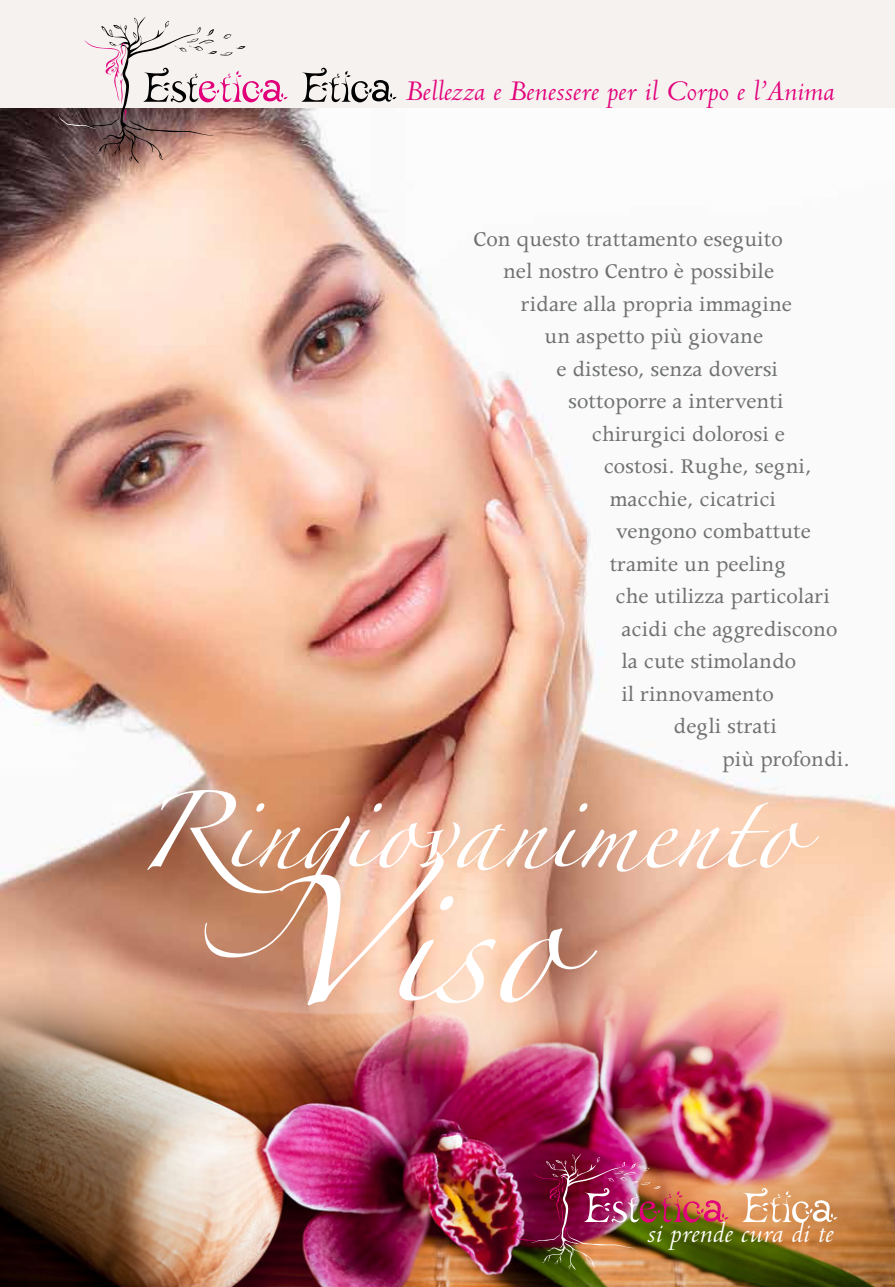
<style>
.page{position:relative;width:895px;height:1287px;background:#fff}
.page>*{position:absolute;margin:0;border:0;box-sizing:border-box;transform-origin:0 0}
.t1{font:113.7px "Zapfino";color:#fff}
.t2{font:69px "Zapfino";color:#fff}
.t3{font:italic 30.3px "Centaur";color:#e2007a;scale:1.1 1}
.t4{font:italic 30.3px "Centaur";color:#fff;scale:1.1 1}
.t5{font:23.7px "Apollo";color:#707172}
</style>
<div class="page">
<img style="left:0;top:108px;width:895px;height:1047px">
<div style="left:0;top:0;width:895px;height:108px;background:#f5f2f0"></div>
<svg style="left:301px;top:67px;width:95px;height:35px"></svg>
<svg style="left:58px;top:17px;width:230px;height:146px"></svg>
<img style="left:0;top:958px;width:894px;height:328px">
<svg style="left:742px;top:1187px;width:95px;height:35px;background:#e2ae81"></svg>
<img style="left:512px;top:1153px;width:216px;height:116px">
<p class="t3" style="left:406px;top:75px;width:394px">Bellezza e Benessere per il Corpo e l’Anima</p>
<p class="t5" style="left:473px;top:226px;width:311px">Con questo trattamento eseguito</p>
<p class="t5" style="left:503px;top:258px;width:272px">nel nostro Centro è possibile</p>
<p class="t5" style="left:521px;top:291px;width:272px">ridare alla propria immagine</p>
<p class="t5" style="left:544px;top:323px;width:220px">un aspetto più giovane</p>
<p class="t5" style="left:556px;top:356px;width:223px">e disteso, senza doversi</p>
<p class="t5" style="left:568px;top:388px;width:217px">sottoporre a interventi</p>
<p class="t5" style="left:592px;top:421px;width:194px">chirurgici dolorosi e</p>
<p class="t5" style="left:603px;top:453px;width:209px">costosi. Rughe, segni,</p>
<p class="t5" style="left:609px;top:486px;width:168px">macchie, cicatrici</p>
<p class="t5" style="left:615px;top:518px;width:197px">vengono combattute</p>
<p class="t5" style="left:609px;top:550px;width:178px">tramite un peeling</p>
<p class="t5" style="left:615px;top:583px;width:216px">che utilizza particolari</p>
<p class="t5" style="left:621px;top:615px;width:217px">acidi che aggrediscono</p>
<p class="t5" style="left:621px;top:648px;width:176px">la cute stimolando</p>
<p class="t5" style="left:621px;top:680px;width:154px">il rinnovamento</p>
<p class="t5" style="left:673px;top:713px;width:105px">degli strati</p>
<p class="t5" style="left:722px;top:745px;width:129px">più profondi.</p>
<h2 class="t2" style="left:135px;top:802px;width:662px">Ringiovanimento</h2>
<h1 class="t1" style="left:261px;top:894px;width:300px">Viso</h1>
<p class="t4" style="left:646px;top:1216px;width:171px">si prende cura di te</p>
</div>
